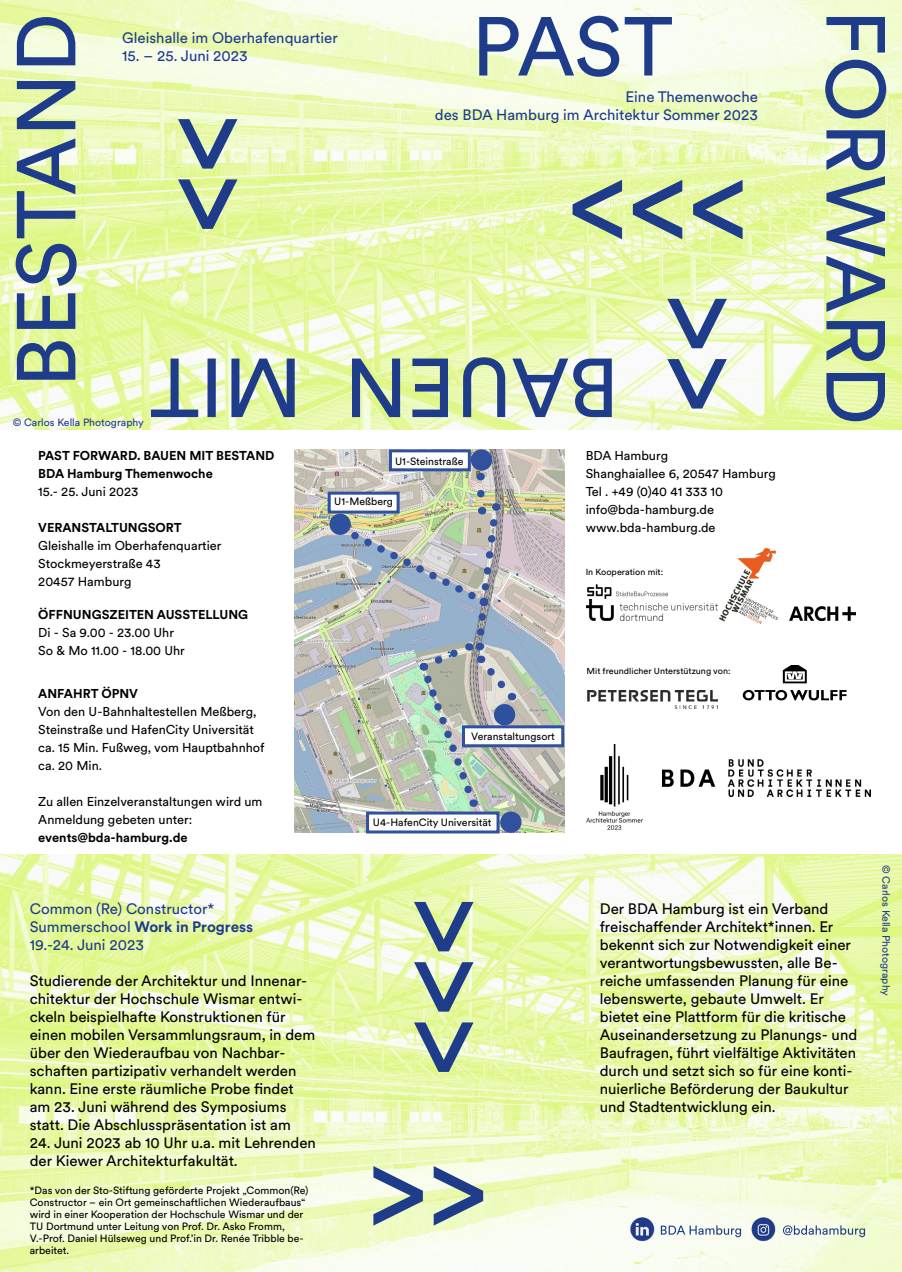
<style>
.page{position:relative;width:902px;height:1272px;background:#fff}
.page>*{position:absolute;margin:0;border:0;box-sizing:border-box;transform-origin:0 0}
.t1{font:15px/18px "BDA Circular";color:#000}
.t2{font:15px/18px "BDA Circular";color:#1f3c8b;text-align:right}
.t3{font:12.75px/18px "BDA Circular";color:#000}
.t4{font:700 12.75px/18px "BDA Circular";color:#000}
.t5{font:10.5px/12px "BDA Circular";color:#000}
.t6{font:10.5px "BDA Circular";color:#1f3c8b}
.t7{font:9px "BDA Circular";color:#000}
.s1{font-weight:700}
</style>
<div class="page">
<img style="left:0;top:854px;width:901px;height:417px">
<img style="left:0;top:0;width:901px;height:429px">
<svg style="left:151px;top:357px;width:460px;height:60px;background:#a8bbaa"></svg>
<svg style="left:825px;top:17px;width:61px;height:404px;background:#a2b6a7"></svg>
<svg style="left:479px;top:16px;width:193px;height:61px"></svg>
<img style="left:294px;top:449px;width:270px;height:383px">
<img style="left:662px;top:759px;width:208px;height:37px">
<img style="left:586px;top:744px;width:56px;height:86px">
<img style="left:586px;top:599px;width:131px;height:21px">
<svg style="left:16px;top:17px;width:61px;height:363px;background:#9fb4a1"></svg>
<img style="left:719px;top:548px;width:58px;height:75px">
<svg style="left:178px;top:119px;width:59px;height:110px;background:#a7bca0"></svg>
<svg style="left:572px;top:180px;width:170px;height:59px;background:#a9be9f"></svg>
<svg style="left:373px;top:1165px;width:110px;height:60px;background:#afbfba"></svg>
<svg style="left:414px;top:901px;width:59px;height:170px;background:#aabea4"></svg>
<svg style="left:667px;top:299px;width:59px;height:109px"></svg>
<div style="left:500px;top:811px;width:21px;height:21px;background:#31519f;border-radius:50%"></div>
<div style="left:329px;top:513px;width:22px;height:22px;background:#2d519f;border-radius:50%"></div>
<div style="left:471px;top:449px;width:21px;height:21px;background:#31519f;border-radius:50%"></div>
<div style="left:389px;top:449px;width:82px;height:22px;background:#fff;border:3px solid #31519f"></div>
<div style="left:366px;top:811px;width:133px;height:22px;background:#fff;border:3px solid #31519f"></div>
<div style="left:328px;top:491px;width:71px;height:22px;background:#fff;border:3px solid #31519f"></div>
<div style="left:462px;top:725px;width:102px;height:22px;background:#fff;border:3px solid #31519f"></div>
<img style="left:342px;top:493px;width:175px;height:313px">
<img style="left:587px;top:584px;width:80px;height:14px">
<img style="left:587px;top:690px;width:131px;height:18px">
<img style="left:789px;top:606px;width:66px;height:14px">
<svg style="left:782px;top:1225px;width:83px;height:12px"></svg>
<img style="left:625px;top:1216px;width:31px;height:25px">
<svg style="left:660px;top:1225px;width:81px;height:12px"></svg>
<svg style="left:742px;top:690px;width:104px;height:10px"></svg>
<svg style="left:782px;top:665px;width:24px;height:18px"></svg>
<div style="left:494px;top:704px;width:21px;height:21px;background:#2d519f;border-radius:50%"></div>
<img style="left:749px;top:1216px;width:28px;height:25px">
<p class="t2" style="left:122px;top:28px;width:217px">Gleishalle im Oberhafenquartier</p>
<p class="t2" style="left:122px;top:46px;width:127px">15. – 25. Juni 2023</p>
<p class="t2" style="left:435px;top:87px;width:324px">Eine Themenwoche<br>des BDA Hamburg im Architektur Sommer 2023</p>
<p class="t6" style="left:13px;top:415px;width:133px">© Carlos Kella Photography</p>
<p class="t4" style="left:38px;top:446px;width:238px">PAST FORWARD. BAUEN MIT BESTAND<br>BDA Hamburg Themenwoche</p>
<p class="t3" style="left:38px;top:482px;width:102px">15.- 25. Juni 2023</p>
<p class="t4" style="left:38px;top:518px;width:145px">VERANSTALTUNGSORT</p>
<p class="t3" style="left:38px;top:536px;width:185px">Gleishalle im Oberhafenquartier<br>Stockmeyerstraße 43<br>20457 Hamburg</p>
<p class="t4" style="left:38px;top:605px;width:211px">ÖFFNUNGSZEITEN AUSSTELLUNG</p>
<p class="t3" style="left:38px;top:623px;width:148px">Di - Sa 9.00 - 23.00 Uhr<br>So &amp; Mo 11.00 - 18.00 Uhr</p>
<p class="t4" style="left:38px;top:683px;width:101px">ANFAHRT ÖPNV</p>
<p class="t3" style="left:38px;top:701px;width:228px">Von den U-Bahnhaltestellen Meßberg,<br>Steinstraße und HafenCity Universität ca. 15 Min. Fußweg, vom Hauptbahnhof ca. 20 Min.</p>
<p class="t3" style="left:38px;top:791px;width:226px">Zu allen Einzelveranstaltungen wird um<br>Anmeldung gebeten unter:</p>
<p class="t4" style="left:38px;top:827px;width:151px">events@bda-hamburg.de</p>
<p class="t5" style="left:395px;top:454px;width:70px">U1-Steinstraße</p>
<p class="t5" style="left:334px;top:495px;width:60px">U1-Meßberg</p>
<p class="t5" style="left:471px;top:729px;width:85px">Veranstaltungsort</p>
<p class="t5" style="left:373px;top:815px;width:120px">U4-HafenCity Universität</p>
<p class="t2" style="left:30px;top:898px;width:225px;text-align:left">Common (Re) Constructor*<br>Summerschool <span class="s1">Work in Progress<br></span>19.-24. Juni 2023</p>
<p class="t1" style="left:30px;top:970px;width:287px">Studierende der Architektur und Innenar&shy;chitektur der Hochschule Wismar entwi&shy;ckeln beispielhafte Konstruktionen für einen mobilen Versammlungsraum, in dem über den Wiederaufbau von Nachbar&shy;schaften partizipativ verhandelt werden kann. Eine erste räumliche Probe findet am 23. Juni während des Symposiums statt. Die Abschlusspräsentation ist am</p>
<p class="t1" style="left:30px;top:1132px;width:288px">24. Juni 2023 ab 10 Uhr u.a. mit Lehrenden der Kiewer Architekturfakultät.</p>
<p class="t5" style="left:30px;top:1184px;width:280px">*Das von der Sto-Stiftung geförderte Projekt „Common(Re)<br>Constructor – ein Ort gemeinschaftlichen Wiederaufbaus“ wird in einer Kooperation der Hochschule Wismar und der TU Dortmund unter Leitung von Prof. Dr. Asko Fromm, V.-Prof. Daniel Hülseweg und Prof.’in Dr. Renée Tribble be&shy;arbeitet.</p>
<p class="t3" style="left:585px;top:446px;width:192px">BDA Hamburg<br>Shanghaiallee 6, 20547 Hamburg<br>Tel . +49 (0)40 41 333 10 info@bda-hamburg.de www.bda-hamburg.de</p>
<p class="t7" style="left:585px;top:566px;width:79px">In Kooperation mit:</p>
<p class="t7" style="left:586px;top:665px;width:146px">Mit freundlicher Unterstützung von:</p>
<p class="t1" style="left:599px;top:898px;width:259px">Der BDA Hamburg ist ein Verband freischaffender Architekt*innen. Er bekennt sich zur Notwendigkeit einer verantwortungsbewussten, alle Be&shy;reiche umfassenden Planung für eine lebenswerte, gebaute Umwelt. Er bietet eine Plattform für die kritische Auseinandersetzung zu Planungs- und Baufragen, führt vielfältige Aktivitäten durch und setzt sich so für eine konti&shy;nuierliche Beförderung der Baukultur und Stadtentwicklung ein.</p>
<p class="t6" style="left:893px;top:864px;width:133px;rotate:90deg">© Carlos Kella Photography</p>
</div>
